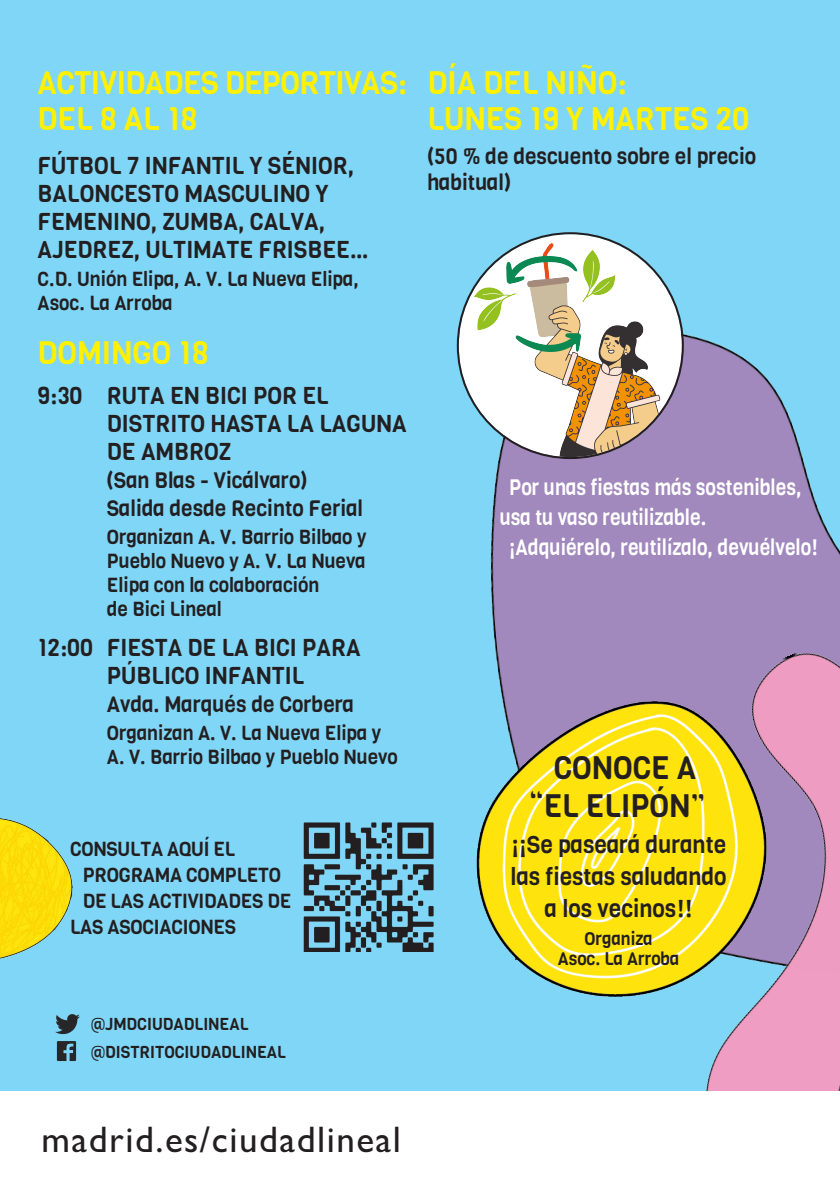
<style>
.page{position:relative;width:840px;height:1191px;background:#fff}
.page>*{position:absolute;margin:0;border:0;box-sizing:border-box;transform-origin:0 0}
.t1{font:37px "Gill Sans";letter-spacing:.04em;color:#231f20}
.t2{font:32px/36px "Viga";color:#fff101;scale:.95 1}
.t3{font:32px/36px "Viga";letter-spacing:-.02em;color:#fff101;scale:.95 1}
.t4{font:32px/38px "Viga";color:#231f20;text-align:center;scale:.95 1}
.t5{font:24px/28px "Viga";color:#231f20;scale:.95 1}
.t6{font:22px/28px "Viga";color:#231f20;scale:.95 1}
.t7{font:22px "Viga";color:#fff;scale:.88 1}
.t8{font:20px/24px "Viga";color:#231f20;scale:.95 1}
.t9{font:18px/20px "Viga";color:#231f20;text-align:center;scale:.95 1}
.t10{font:17px/28.6px "Viga";color:#231f20;scale:.95 1}
</style>
<div class="page">
<div style="left:0;top:0;width:839px;height:1091px;background:#80d6f7"></div>
<img style="left:452px;top:308px;width:387px;height:325px">
<img style="left:434px;top:612px;width:364px;height:412px">
<img style="left:550px;top:633px;width:289px;height:458px">
<img style="left:53px;top:1012px;width:28px;height:25px">
<img style="left:55px;top:1041px;width:23px;height:20px">
<svg style="left:456px;top:232px;width:227px;height:227px"></svg>
<img style="left:0;top:805px;width:104px;height:178px">
<img style="left:303px;top:822px;width:133px;height:129px">
<h2 class="t3" style="left:38px;top:65px;width:390px">ACTIVIDADES DEPORTIVAS:<br>DEL 8 AL 18</h2>
<p class="t5" style="left:38px;top:152px;width:351px">FÚTBOL 7 INFANTIL Y SÉNIOR,<br>BALONCESTO MASCULINO Y<br>FEMENINO, ZUMBA, CALVA,<br>AJEDREZ, ULTIMATE FRISBEE…</p>
<p class="t8" style="left:38px;top:267px;width:339px">C.D. Unión Elipa, A. V. La Nueva Elipa,<br>Asoc. La Arroba</p>
<h2 class="t2" style="left:38px;top:335px;width:182px">DOMINGO 18</h2>
<p class="t5" style="left:107px;top:382px;width:317px;text-indent:-69px">9:30 RUTA EN BICI POR EL<br>DISTRITO HASTA LA LAGUNA<br>DE AMBROZ</p>
<p class="t6" style="left:107px;top:466px;width:271px">(San Blas - Vicálvaro)<br>Salida desde Recinto Ferial</p>
<p class="t8" style="left:107px;top:525px;width:274px">Organizan A. V. Barrio Bilbao y<br>Pueblo Nuevo y A. V. La Nueva<br>Elipa con la colaboración<br>de Bici Lineal</p>
<p class="t5" style="left:38px;top:634px;width:341px;text-align:center">12:00 FIESTA DE LA BICI PARA<br>PÚBLICO INFANTIL</p>
<p class="t6" style="left:107px;top:690px;width:261px">Avda. Marqués de Corbera</p>
<p class="t8" style="left:107px;top:721px;width:307px">Organizan A. V. La Nueva Elipa y<br>A. V. Barrio Bilbao y Pueblo Nuevo</p>
<p class="t8" style="left:70px;top:837px;width:175px">CONSULTA AQUÍ EL</p>
<p class="t8" style="left:83px;top:863px;width:210px">PROGRAMA COMPLETO</p>
<p class="t8" style="left:83px;top:889px;width:221px">DE LAS ACTIVIDADES DE</p>
<p class="t8" style="left:70px;top:915px;width:176px">LAS ASOCIACIONES</p>
<p class="t10" style="left:91px;top:1009px;width:206px">@JMDCIUDADLINEAL @DISTRITOCIUDADLINEAL</p>
<h2 class="t2" style="left:427px;top:65px;width:340px">DÍA DEL NIÑO:<br>LUNES 19 Y MARTES 20</h2>
<p class="t6" style="left:427px;top:143px;width:347px;line-height:26px">(50 % de descuento sobre el precio habitual)</p>
<p class="t7" style="left:509px;top:472px;width:333px">Por unas fiestas más sostenibles,</p>
<p class="t7" style="left:499px;top:502px;width:236px">usa tu vaso reutilizable.</p>
<p class="t7" style="left:508px;top:532px;width:352px">¡Adquiérelo, reutilízalo, devuélvelo!</p>
<h2 class="t4" style="left:529px;top:748px;width:187px">CONOCE A “EL ELIPÓN”</h2>
<p class="t5" style="left:510px;top:828px;width:229px;line-height:32px;text-align:center">¡¡Se paseará durante las fiestas saludando a los vecinos!!</p>
<p class="t9" style="left:557px;top:928px;width:129px">Organiza<br>Asoc. La Arroba</p>
<h1 class="t1" style="left:42px;top:1117px;width:361px">madrid.es/ciudadlineal</h1>
</div>
